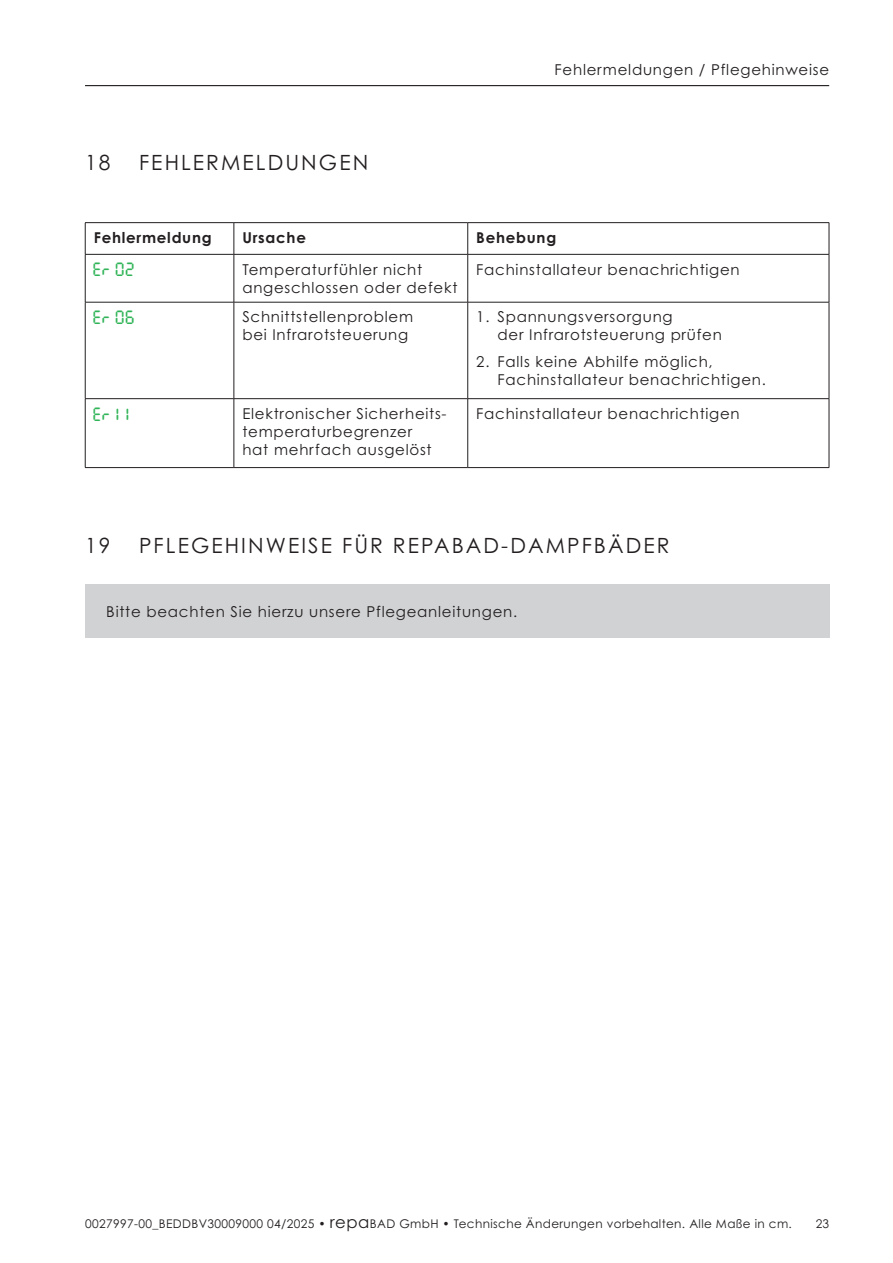
<style>
.page{position:relative;width:893px;height:1263px;background:#fff}
.page>*{position:absolute;margin:0;border:0;box-sizing:border-box;transform-origin:0 0}
.t1{font:21px "Century Gothic";letter-spacing:.1em;color:#231f20}
.t2{font:italic 18px "Segment";color:#31b458}
.t3{font:15px/18px "Century Gothic";letter-spacing:.05em;color:#231f20}
.t4{font:700 15px "Century Gothic";letter-spacing:.05em;color:#231f20}
.t5{font:12px "Century Gothic";letter-spacing:.03em;color:#231f20}
.s1{font-size:16.5px}
</style>
<div class="page">
<hr style="left:85px;top:85px;width:744px;height:1px;background:#231f20">
<div style="left:85px;top:585px;width:744px;height:53px;background:#d1d2d4"></div>
<hr style="left:85px;top:222px;width:149px;height:1px;background:#231f20">
<hr style="left:85px;top:223px;width:1px;height:31px;background:#231f20">
<hr style="left:234px;top:222px;width:234px;height:1px;background:#231f20">
<hr style="left:234px;top:223px;width:1px;height:31px;background:#231f20">
<hr style="left:468px;top:222px;width:361px;height:1px;background:#231f20">
<hr style="left:467px;top:223px;width:1px;height:31px;background:#231f20">
<hr style="left:829px;top:223px;width:1px;height:31px;background:#231f20">
<hr style="left:85px;top:254px;width:149px;height:1px;background:#231f20">
<hr style="left:85px;top:255px;width:1px;height:47px;background:#231f20">
<hr style="left:234px;top:254px;width:234px;height:1px;background:#231f20">
<hr style="left:234px;top:255px;width:1px;height:47px;background:#231f20">
<hr style="left:468px;top:254px;width:361px;height:1px;background:#231f20">
<hr style="left:467px;top:255px;width:1px;height:47px;background:#231f20">
<hr style="left:829px;top:255px;width:1px;height:47px;background:#231f20">
<hr style="left:85px;top:302px;width:149px;height:1px;background:#231f20">
<hr style="left:85px;top:302px;width:1px;height:96px;background:#231f20">
<hr style="left:234px;top:302px;width:234px;height:1px;background:#231f20">
<hr style="left:234px;top:302px;width:1px;height:96px;background:#231f20">
<hr style="left:468px;top:302px;width:361px;height:1px;background:#231f20">
<hr style="left:467px;top:302px;width:1px;height:96px;background:#231f20">
<hr style="left:829px;top:302px;width:1px;height:96px;background:#231f20">
<hr style="left:85px;top:398px;width:149px;height:1px;background:#231f20">
<hr style="left:85px;top:399px;width:1px;height:68px;background:#231f20">
<hr style="left:234px;top:398px;width:234px;height:1px;background:#231f20">
<hr style="left:234px;top:399px;width:1px;height:68px;background:#231f20">
<hr style="left:468px;top:398px;width:361px;height:1px;background:#231f20">
<hr style="left:467px;top:399px;width:1px;height:68px;background:#231f20">
<hr style="left:829px;top:399px;width:1px;height:68px;background:#231f20">
<hr style="left:85px;top:467px;width:149px;height:1px;background:#231f20">
<hr style="left:234px;top:467px;width:234px;height:1px;background:#231f20">
<hr style="left:468px;top:467px;width:361px;height:1px;background:#231f20">
<h1 class="t1" style="left:85px;top:150px;width:27px">18</h1>
<h1 class="t1" style="left:139px;top:150px;width:231px">FEHLERMELDUNGEN</h1>
<p class="t3" style="left:555px;top:61px;width:276px">Fehlermeldungen / Pflegehinweise</p>
<p class="t4" style="left:94px;top:229px;width:119px">Fehlermeldung</p>
<p class="t4" style="left:242px;top:229px;width:65px">Ursache</p>
<p class="t4" style="left:476px;top:229px;width:81px">Behebung</p>
<p class="t2" style="left:94px;top:260px;width:44px">Er 02</p>
<p class="t3" style="left:242px;top:260px;width:217px">Temperaturfühler nicht angeschlossen oder defekt</p>
<p class="t3" style="left:476px;top:260px;width:265px">Fachinstallateur benachrichtigen</p>
<p class="t2" style="left:94px;top:307px;width:43px">Er 06</p>
<p class="t3" style="left:242px;top:308px;width:172px">Schnittstellenproblem bei Infrarotsteuerung</p>
<p class="t3" style="left:497px;top:308px;width:226px;text-indent:-21px">1. Spannungsversorgung<br>der Infrarotsteuerung prüfen</p>
<p class="t3" style="left:497px;top:352px;width:270px;text-indent:-21px">2. Falls keine Abhilfe möglich,<br>Fachinstallateur benachrichtigen.</p>
<p class="t2" style="left:94px;top:404px;width:41px">Er11</p>
<p class="t3" style="left:242px;top:404px;width:206px">Elektronischer Sicherheits&shy;temperaturbegrenzer<br>hat mehrfach ausgelöst</p>
<p class="t3" style="left:476px;top:404px;width:265px">Fachinstallateur benachrichtigen</p>
<h1 class="t1" style="left:85px;top:532px;width:27px">19</h1>
<h1 class="t1" style="left:139px;top:532px;width:532px">PFLEGEHINWEISE FÜR REPABAD-DAMPFBÄDER</h1>
<p class="t3" style="left:106px;top:602px;width:412px">Bitte beachten Sie hierzu unsere Pflegeanleitungen.</p>
<p class="t5" style="left:85px;top:1216px;width:708px">0027997-00_BEDDBV30009000 04/2025 • <span class="s1">repa</span>BAD GmbH • Technische Änderungen vorbehalten. Alle Maße in cm.</p>
<p class="t5" style="left:816px;top:1216px;width:15px">23</p>
</div>
